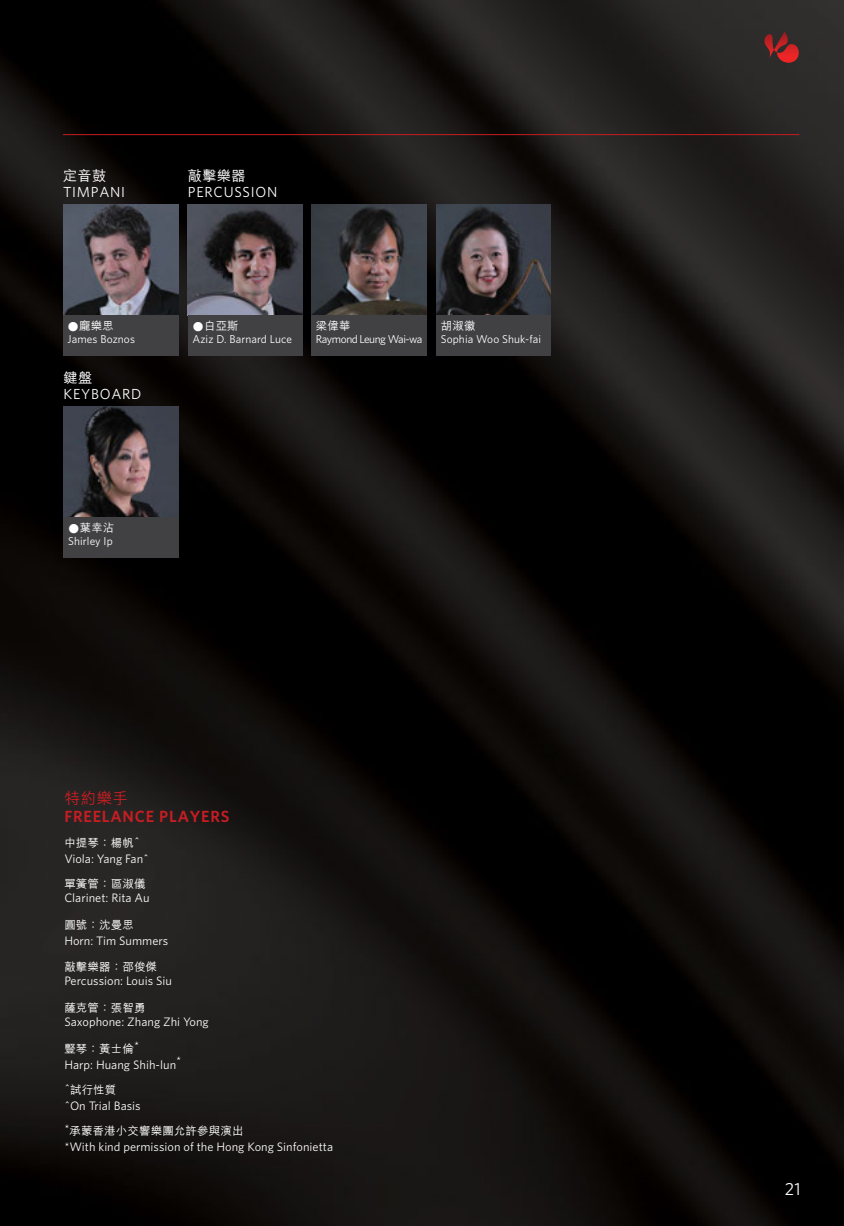
<style>
.page{position:relative;width:844px;height:1226px;background:#fff}
.page>*{position:absolute;margin:0;border:0;box-sizing:border-box;transform-origin:0 0}
.t1{font:17.5px "Whitney";color:#fff}
.t2{font:600 16.28px "Whitney";letter-spacing:.05em;color:#c61d23}
.t3{font:500 15.75px "M Hei";color:#c61d23}
.t4{font:14.53px "Whitney";letter-spacing:.05em;color:#fff}
.t5{font:500 14.17px "M Hei";letter-spacing:.02em;color:#fff}
.t6{font:12.25px "Whitney";color:#fff}
.t7{font:500 11.38px "M Hei";letter-spacing:.02em;color:#fff}
.t8{font:11.38px "Whitney";letter-spacing:.01em;color:#fff}
.t9{font:11.38px "Whitney";letter-spacing:-.04em;color:#fff}
.s1{font-family:"Whitney";font-weight:400;font-size:12.25px}
</style>
<div class="page">
<img style="left:0;top:0;width:843px;height:1225px">
<img style="left:63px;top:204px;width:115px;height:111px">
<img style="left:188px;top:204px;width:114px;height:111px">
<img style="left:311px;top:204px;width:115px;height:111px">
<img style="left:64px;top:406px;width:115px;height:111px">
<img style="left:436px;top:204px;width:114px;height:111px">
<div style="left:63px;top:315px;width:115px;height:41px;background:#414042"></div>
<div style="left:188px;top:315px;width:114px;height:41px;background:#414042"></div>
<div style="left:311px;top:315px;width:115px;height:41px;background:#414042"></div>
<div style="left:64px;top:517px;width:115px;height:40px;background:#414042"></div>
<div style="left:436px;top:315px;width:114px;height:41px;background:#414042"></div>
<hr style="left:63px;top:134px;width:736px;height:1px;background:#c61d23">
<svg style="left:763px;top:32px;width:38px;height:31px"></svg>
<p class="t5" style="left:63px;top:168px;width:45px">定音鼓</p>
<p class="t4" style="left:63px;top:183px;width:63px">TIMPANI</p>
<p class="t5" style="left:188px;top:168px;width:59px">敲擊樂器</p>
<p class="t4" style="left:188px;top:183px;width:91px">PERCUSSION</p>
<p class="t7" style="left:68px;top:320px;width:48px">●龐樂思</p>
<p class="t8" style="left:68px;top:332px;width:69px">James Boznos</p>
<p class="t5" style="left:64px;top:370px;width:30px">鍵盤</p>
<p class="t4" style="left:64px;top:385px;width:79px">KEYBOARD</p>
<p class="t7" style="left:192px;top:320px;width:48px">●白亞斯</p>
<p class="t8" style="left:192px;top:332px;width:101px">Aziz D. Barnard Luce</p>
<p class="t7" style="left:316px;top:320px;width:36px">梁偉華</p>
<p class="t9" style="left:316px;top:332px;width:108px">Raymond Leung Wai-wa</p>
<p class="t7" style="left:440px;top:320px;width:36px">胡淑徽</p>
<p class="t8" style="left:440px;top:332px;width:102px">Sophia Woo Shuk-fai</p>
<p class="t7" style="left:68px;top:522px;width:48px">●葉幸沾</p>
<p class="t8" style="left:68px;top:534px;width:46px">Shirley Ip</p>
<p class="t3" style="left:64px;top:790px;width:65px">特約樂手</p>
<h2 class="t2" style="left:64px;top:806px;width:167px">FREELANCE PLAYERS</h2>
<p class="t7" style="left:64px;top:836px;width:77px">中提琴：楊帆<span class="s1">^</span></p>
<p class="t6" style="left:64px;top:851px;width:86px">Viola: Yang Fan^</p>
<p class="t7" style="left:64px;top:878px;width:83px">單簧管：區淑儀</p>
<p class="t6" style="left:64px;top:890px;width:87px">Clarinet: Rita Au</p>
<p class="t7" style="left:64px;top:919px;width:71px">圓號：沈曼思</p>
<p class="t6" style="left:64px;top:933px;width:106px">Horn: Tim Summers</p>
<p class="t7" style="left:64px;top:960px;width:94px">敲擊樂器：邵俊傑</p>
<p class="t6" style="left:64px;top:972px;width:109px">Percussion: Louis Siu</p>
<p class="t7" style="left:64px;top:1001px;width:83px">薩克管：張智勇</p>
<p class="t6" style="left:64px;top:1014px;width:146px">Saxophone: Zhang Zhi Yong</p>
<p class="t7" style="left:64px;top:1042px;width:76px">豎琴：黃士倫<sup>*</sup></p>
<p class="t6" style="left:64px;top:1056px;width:118px">Harp: Huang Shih-lun*</p>
<p class="t7" style="left:64px;top:1083px;width:54px"><span class="s1">^</span>試行性質</p>
<p class="t6" style="left:64px;top:1098px;width:78px">^On Trial Basis</p>
<p class="t7" style="left:64px;top:1124px;width:181px"><sup>*</sup>承蒙香港小交響樂團允許參與演出</p>
<p class="t6" style="left:64px;top:1139px;width:270px">*With kind permission of the Hong Kong Sinfonietta</p>
<h1 class="t1" style="left:784px;top:1178px;width:17px">21</h1>
</div>
